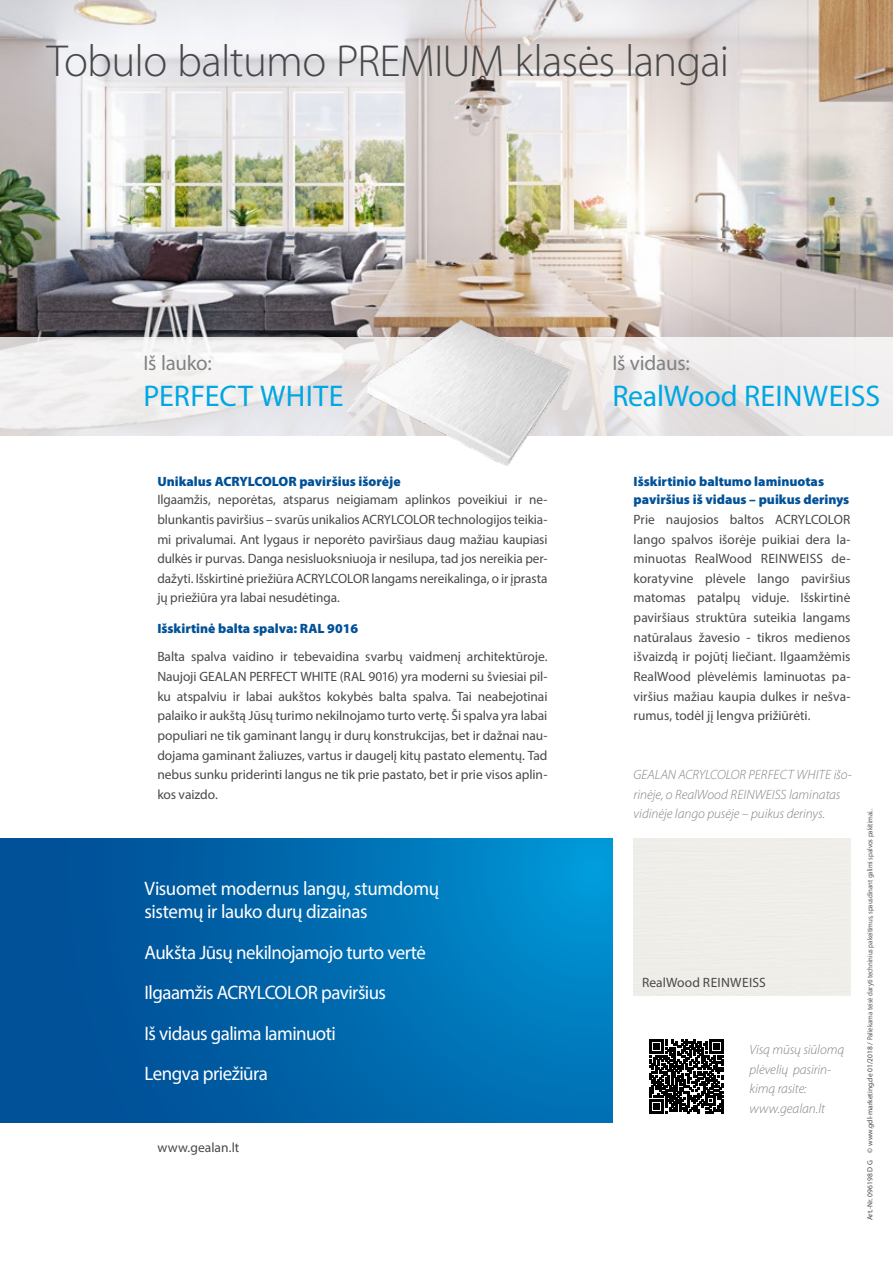
<style>
.page{position:relative;width:893px;height:1263px;background:#fff}
.page>*{position:absolute;margin:0;border:0;box-sizing:border-box;transform-origin:0 0}
.t1{font:300 45px "Myriad Pro";letter-spacing:-.02em;color:#48484a}
.t2{font:30px "Myriad Pro";letter-spacing:.005em;color:#00a7e2}
.t3{font:21px "Myriad Pro";letter-spacing:-.015em;color:#808285}
.t4{font:19.5px/40.3px "Myriad Pro";letter-spacing:-.025em;color:#fff}
.t5{font:13.5px/19.6px "Myriad Pro";color:#48484a;text-align:justify}
.t6{font:italic 300 13.5px/19.6px "Myriad Pro";color:#808285}
.t7{font:900 13.5px/18px "Myriad Pro";color:#005198}
.t8{font:7.5px "Myriad Pro";letter-spacing:-.01em;color:#58595b;scale:.91 1}
.s1{color:#48484a}
</style>
<div class="page">
<img style="left:0;top:0;width:893px;height:337px">
<svg style="left:0;top:337px;width:893px;height:98px;fill:#f0eded"></svg>
<svg style="left:0;top:838px;width:612px;height:284px;background:#0068ac"></svg>
<img style="left:367px;top:321px;width:202px;height:144px">
<svg style="left:649px;top:1039px;width:74px;height:74px"></svg>
<h1 class="t1" style="left:47px;top:34px;width:684px">Tobulo baltumo PREMIUM klasės langai</h1>
<h3 class="t3" style="left:144px;top:350px;width:70px">Iš lauko:</h3>
<h2 class="t2" style="left:144px;top:377px;width:202px">PERFECT WHITE</h2>
<p class="t7" style="left:157px;top:472px;width:245px">Unikalus ACRYLCOLOR paviršius išorėje</p>
<p class="t5" style="left:157px;top:490px;width:392px">Ilgaamžis, neporėtas, atsparus neigiamam aplinkos poveikiui ir ne&shy;blunkantis paviršius – svarūs unikalios ACRYLCOLOR technologijos teikia&shy;mi privalumai. Ant lygaus ir neporėto paviršiaus daug mažiau kaupiasi dulkės ir purvas. Danga nesisluoksniuoja ir nesilupa, tad jos nereikia per&shy;dažyti. Išskirtinė priežiūra ACRYLCOLOR langams nereikalinga, o ir įprasta jų priežiūra yra labai nesudėtinga.</p>
<p class="t7" style="left:157px;top:619px;width:202px">Išskirtinė balta spalva: RAL 9016</p>
<p class="t5" style="left:157px;top:647px;width:392px">Balta spalva vaidino ir tebevaidina svarbų vaidmenį architektūroje.<br>Naujoji GEALAN PERFECT WHITE (RAL 9016) yra moderni su šviesiai pil&shy;ku atspalviu ir labai aukštos kokybės balta spalva. Tai neabejotinai palaiko ir aukštą Jūsų turimo nekilnojamo turto vertę. Ši spalva yra labai populiari ne tik gaminant langų ir durų konstrukcijas, bet ir dažnai nau&shy;dojama gaminant žaliuzes, vartus ir daugelį kitų pastato elementų. Tad nebus sunku priderinti langus ne tik prie pastato, bet ir prie visos aplin&shy;kos vaizdo.</p>
<h3 class="t4" style="left:145px;top:876px;width:296px;line-height:23.4px">Visuomet modernus langų, stumdomų sistemų ir lauko durų dizainas</h3>
<h3 class="t4" style="left:145px;top:932px;width:283px">Aukšta Jūsų nekilnojamojo turto vertė<br>Ilgaamžis ACRYLCOLOR paviršius<br>Iš vidaus galima laminuoti<br>Lengva priežiūra</h3>
<p class="t5" style="left:157px;top:1138px;width:84px">www.gealan.lt</p>
<h3 class="t3" style="left:612px;top:350px;width:79px">Iš vidaus:</h3>
<h2 class="t2" style="left:612px;top:377px;width:269px">RealWood REINWEISS</h2>
<p class="t7" style="left:634px;top:472px;width:217px">Išskirtinio baltumo laminuotas paviršius iš vidaus – puikus derinys</p>
<p class="t5" style="left:634px;top:509px;width:218px">Prie naujosios baltos ACRYLCOLOR lango spalvos išorėje puikiai dera la&shy;minuotas RealWood REINWEISS de&shy;koratyvine plėvele lango paviršius matomas patalpų viduje. Išskirtinė paviršiaus struktūra suteikia langams natūralaus žavesio - tikros medienos išvaizdą ir pojūtį liečiant. Ilgaamžėmis RealWood plėvelėmis laminuotas pa&shy;viršius mažiau kaupia dulkes ir nešva&shy;rumus, todėl jį lengva prižiūrėti.</p>
<p class="t6" style="left:634px;top:765px;width:220px">GEALAN ACRYLCOLOR PERFECT WHITE išo&shy;rinėje, o RealWood REINWEISS laminatas vidinėje lango pusėje – puikus derinys.</p>
<p class="t5" style="left:642px;top:972px;width:125px">RealWood REINWEISS</p>
<p class="t6" style="left:749px;top:1039px;width:96px">Visą mūsų siūlomą plėvelių pasirin&shy;kimą rasite: www.gealan.lt</p>
<p class="t8" style="left:865px;top:1220px;width:454px;rotate:-90deg"><span class="s1">Art.-Nr. 096198 D G © www.gdl-marketing.de 01/2018 /</span> Paliekama teisė daryti techninius pakeitimus, spausdinant galimi spalvos pakitimai..</p>
</div>
